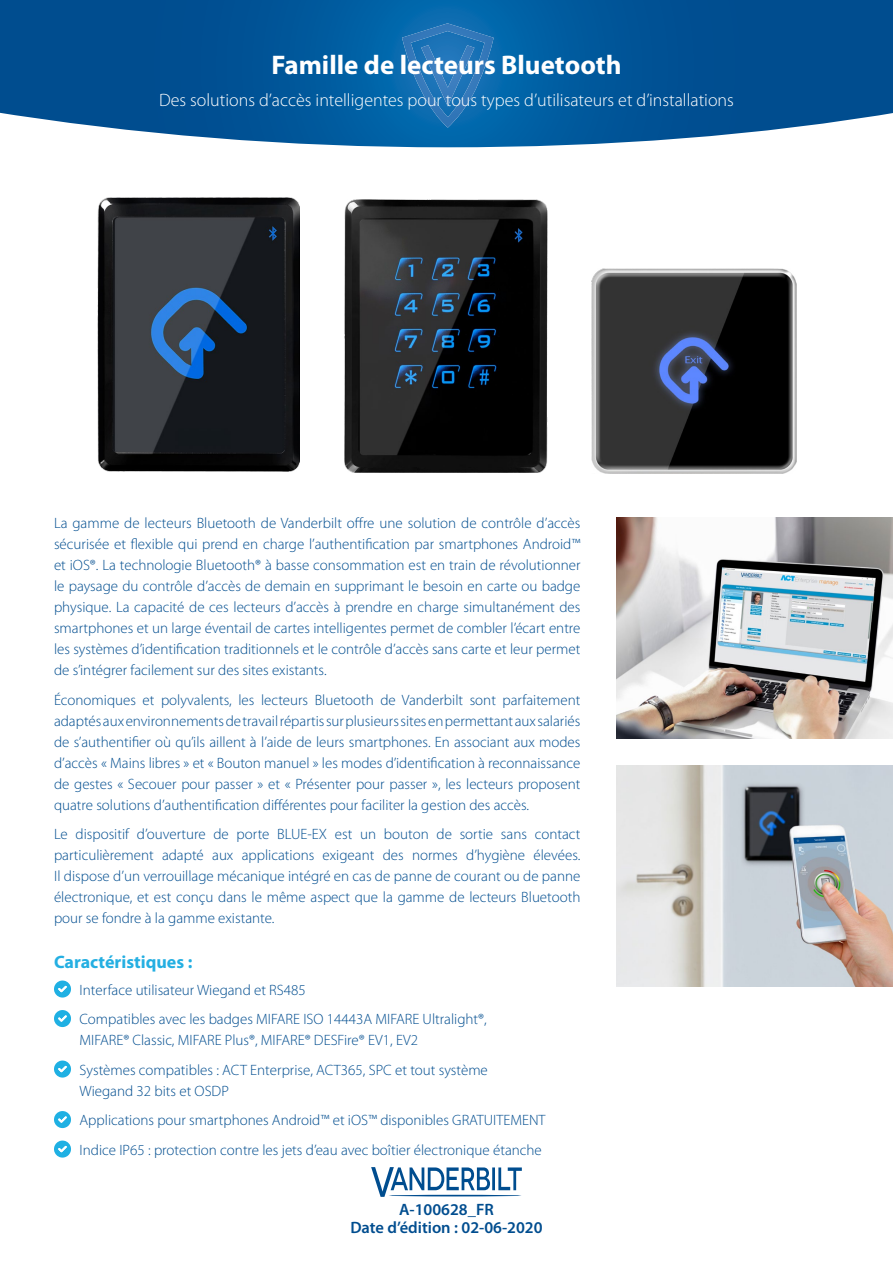
<style>
.page{position:relative;width:893px;height:1263px;background:#fff}
.page>*{position:absolute;margin:0;border:0;box-sizing:border-box;transform-origin:0 0}
.t1{font:700 27px "Myriad Pro";color:#fff}
.t2{font:300 18px "Myriad Pro";color:#fff}
.t3{font:700 18px "Myriad Pro";color:#24afe2}
.t4{font:600 16.5px/17.5px "Myriad Pro";color:#004d8f;text-align:center}
.t5{font:300 15px/21px "Myriad Pro";color:#004d8f;text-align:justify}
</style>
<div class="page">
<svg style="left:0;top:0;width:893px;height:147px;background:#14629f"></svg>
<svg style="left:402px;top:23px;width:92px;height:105px;background:#1f73b6"></svg>
<svg style="left:371px;top:1167px;width:151px;height:30px"></svg>
<hr style="left:389px;top:1195px;width:133px;height:1px;background:#004d8f;border-radius:50%">
<svg style="left:54px;top:980px;width:17px;height:17px"></svg>
<svg style="left:54px;top:1010px;width:17px;height:17px"></svg>
<svg style="left:54px;top:1060px;width:17px;height:17px"></svg>
<svg style="left:54px;top:1111px;width:17px;height:17px"></svg>
<svg style="left:54px;top:1140px;width:17px;height:17px"></svg>
<img style="left:98px;top:198px;width:201px;height:273px">
<img style="left:345px;top:199px;width:203px;height:273px">
<img style="left:591px;top:268px;width:205px;height:205px">
<img style="left:617px;top:765px;width:276px;height:222px">
<img style="left:617px;top:517px;width:276px;height:221px">
<h1 class="t1" style="left:271px;top:50px;width:352px">Famille de lecteurs Bluetooth</h1>
<p class="t2" style="left:159px;top:90px;width:576px">Des solutions d’accès intelligentes pour tous types d’utilisateurs et d’installations</p>
<p class="t5" style="left:54px;top:513px;width:528px">La gamme de lecteurs Bluetooth de Vanderbilt offre une solution de contrôle d’accès sécurisée et flexible qui prend en charge l’authentification par smartphones Android™ et iOS®. La technologie Bluetooth® à basse consommation est en train de révolutionner le paysage du contrôle d’accès de demain en supprimant le besoin en carte ou badge physique. La capacité de ces lecteurs d’accès à prendre en charge simultanément des smartphones et un large éventail de cartes intelligentes permet de combler l’écart entre les systèmes d’identification traditionnels et le contrôle d’accès sans carte et leur permet de s’intégrer facilement sur des sites existants.</p>
<p class="t5" style="left:54px;top:690px;width:528px">Économiques et polyvalents, les lecteurs Bluetooth de Vanderbilt sont parfaitement adaptés aux environnements de travail répartis sur plusieurs sites en permettant aux salariés de s’authentifier où qu’ils aillent à l’aide de leurs smartphones. En associant aux modes d’accès « Mains libres » et « Bouton manuel » les modes d’identification à reconnaissance de gestes « Secouer pour passer » et « Présenter pour passer », les lecteurs proposent quatre solutions d’authentification différentes pour faciliter la gestion des accès.</p>
<p class="t5" style="left:54px;top:824px;width:528px">Le dispositif d’ouverture de porte BLUE-EX est un bouton de sortie sans contact particulièrement adapté aux applications exigeant des normes d’hygiène élevées.<br>Il dispose d’un verrouillage mécanique intégré en cas de panne de courant ou de panne électronique, et est conçu dans le même aspect que la gamme de lecteurs Bluetooth pour se fondre à la gamme existante.</p>
<p class="t3" style="left:54px;top:951px;width:140px">Caractéristiques :</p>
<p class="t5" style="left:80px;top:975px;width:409px;line-height:29.5px">Interface utilisateur Wiegand et RS485<br>Compatibles avec les badges MIFARE ISO 14443A MIFARE Ultralight®,</p>
<p class="t5" style="left:80px;top:1025px;width:410px;line-height:29.5px">MIFARE® Classic, MIFARE Plus®, MIFARE® DESFire® EV1, EV2<br>Systèmes compatibles : ACT Enterprise, ACT365, SPC et tout système</p>
<p class="t5" style="left:80px;top:1076px;width:468px;line-height:29.5px;text-align:left">Wiegand 32 bits et OSDP<br>Applications pour smartphones Android™ et iOS™ disponibles GRATUITEMENT<br>Indice IP65 : protection contre les jets d’eau avec boîtier électronique étanche</p>
<p class="t4" style="left:350px;top:1201px;width:194px">A-100628_FR<br>Date d’édition : 02-06-2020</p>
</div>
